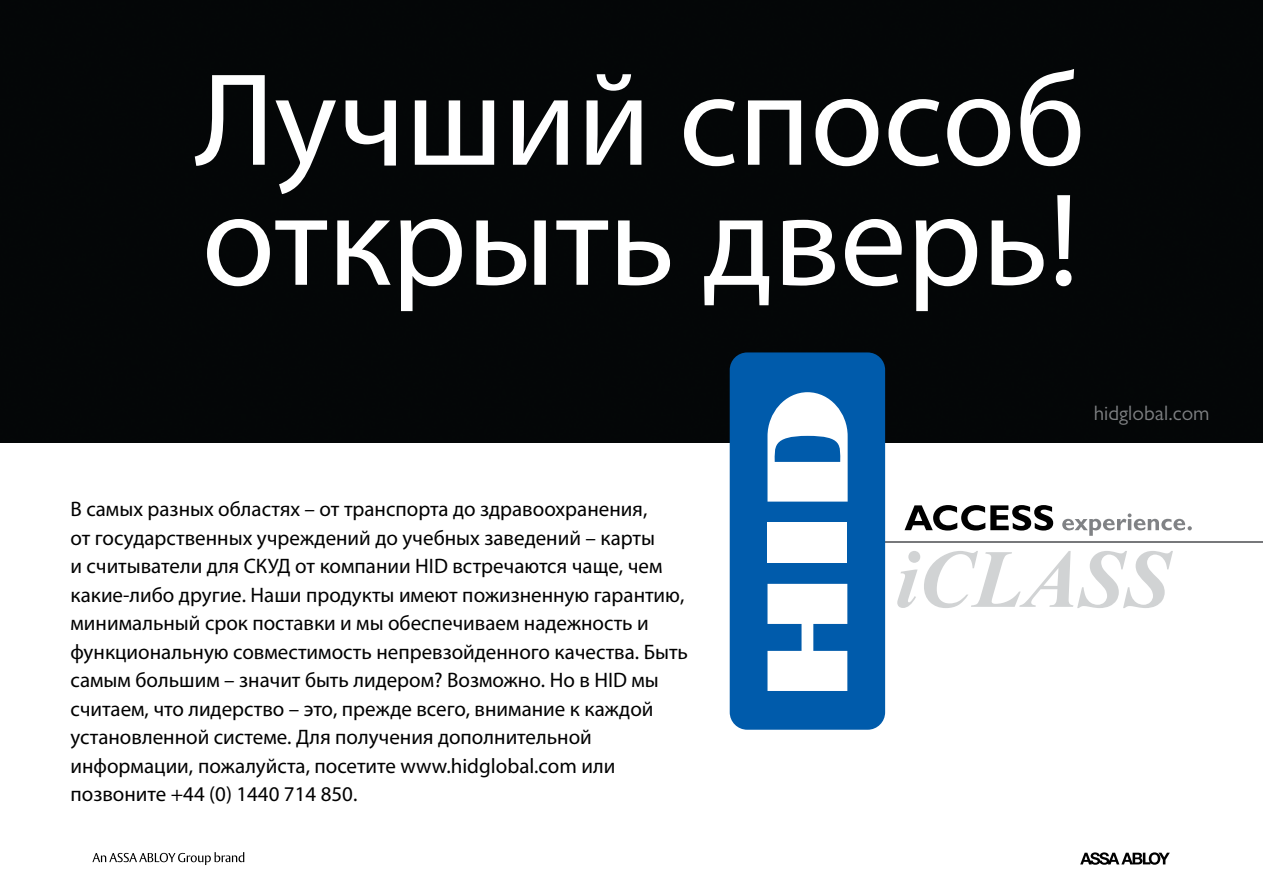
<style>
.page{position:relative;width:1263px;height:893px;background:#fff}
.page>*{position:absolute;margin:0;border:0;box-sizing:border-box;transform-origin:0 0}
.t1{font:132.9px/120px "Myriad Pro";color:#fff}
.t2{font:21px/28.5px "Myriad Pro";color:#000}
.t3{font:21px "Gill Sans MT Pro";color:#7e8082}
</style>
<div class="page">
<div style="left:0;top:0;width:1263px;height:443px;background:#040607"></div>
<svg style="left:904px;top:505px;width:149px;height:25px"></svg>
<svg style="left:1062px;top:513px;width:130px;height:23px"></svg>
<svg style="left:897px;top:551px;width:276px;height:57px"></svg>
<hr style="left:775px;top:542px;width:488px;height:1px;background:#77787b">
<svg style="left:92px;top:852px;width:152px;height:13px"></svg>
<svg style="left:1080px;top:852px;width:90px;height:13px"></svg>
<div style="left:730px;top:352px;width:155px;height:378px;background:#005bab;border-radius:17px"></div>
<div style="left:767px;top:522px;width:80px;height:40px;background:#fff"></div>
<svg style="left:767px;top:584px;width:80px;height:107px"></svg>
<svg style="left:767px;top:392px;width:81px;height:110px"></svg>
<h1 class="t1" style="left:196px;top:58px;width:891px">Лучший способ открыть дверь!</h1>
<p class="t2" style="left:71px;top:495px;width:619px">В самых разных областях – от транспорта до здравоохранения,<br>от государственных учреждений до учебных заведений – карты<br>и считыватели для СКУД от компании HID встречаются чаще, чем какие-либо другие. Наши продукты имеют пожизненную гарантию, минимальный срок поставки и мы обеспечиваем надежность и функциональную совместимость непревзойденного качества. Быть самым большим – значит быть лидером? Возможно. Но в HID мы считаем, что лидерство – это, прежде всего, внимание к каждой установленной системе. Для получения дополнительной информации, пожалуйста, посетите www.hidglobal.com или позвоните +44 (0) 1440 714 850.</p>
<p class="t3" style="left:1094px;top:401px;width:117px">hidglobal.com</p>
</div>
